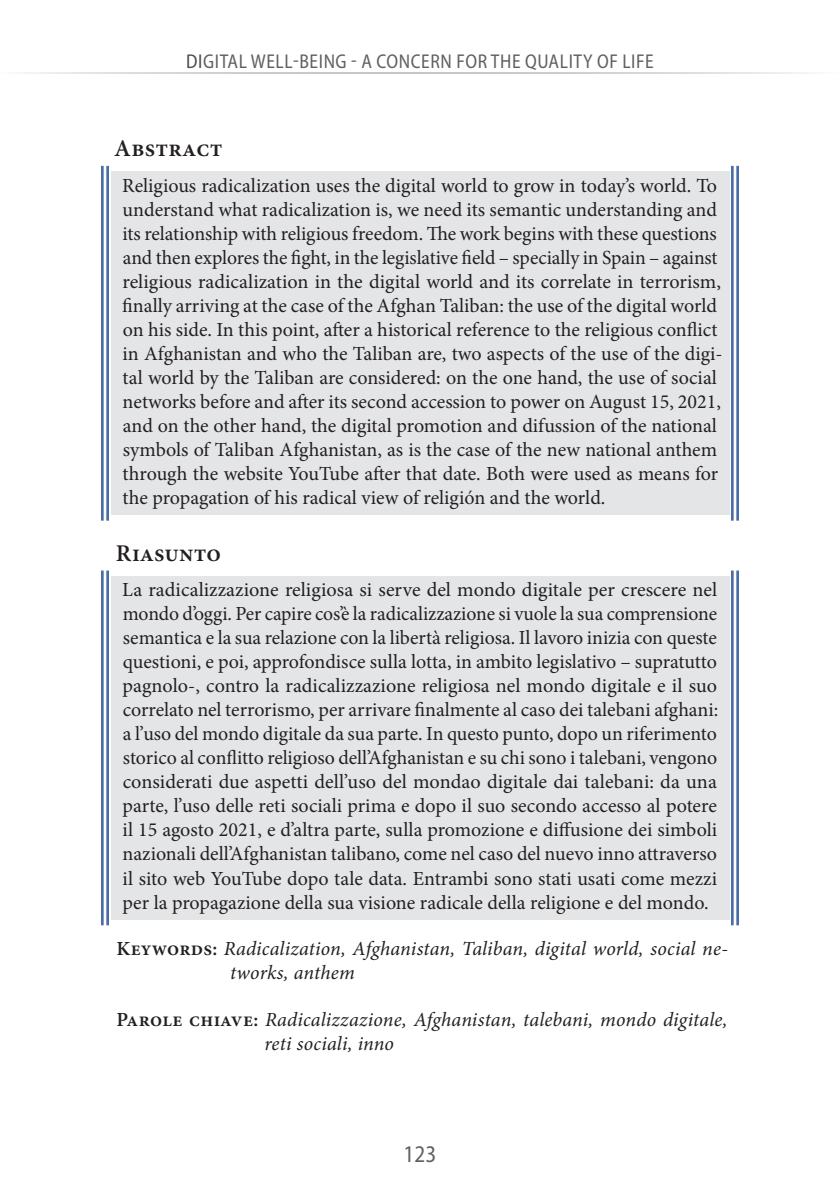
<style>
.page{position:relative;width:840px;height:1191px;background:#fff}
.page>*{position:absolute;margin:0;border:0;box-sizing:border-box;transform-origin:0 0}
.Tytuł_-_ABSTRACT{font:600 24px "Minion Pro";letter-spacing:.01em;color:#231f20}
.t1{font:semi-condensed 24px "Myriad Pro";color:#616164;scale:.95 1}
.Abstarct_ang{font:20px/24px "Minion Pro";letter-spacing:-.005em;color:#231f20}
.Słowa_kluczowe{font:italic 20px/24px "Minion Pro";letter-spacing:.01em;color:#231f20}
.Keywords{font:italic 20px/24px "Minion Pro";letter-spacing:.005em;color:#231f20}
.t2{font:semi-condensed 20px "Myriad Pro";letter-spacing:.03em;color:#616164;scale:.95 1}
.s1{color:#4b4c4d}
.s2{font-weight:600;font-style:normal}
</style>
<div class="page">
<div style="left:111px;top:171px;width:618px;height:344px;background:#e4e5e7"></div>
<hr style="left:101px;top:166px;width:3px;height:354px;background:#496ea7">
<hr style="left:106px;top:166px;width:3px;height:354px;background:#496ea7">
<hr style="left:736px;top:166px;width:2px;height:354px;background:#496ea7">
<hr style="left:730px;top:166px;width:3px;height:354px;background:#496ea7">
<div style="left:111px;top:576px;width:618px;height:343px;background:#e4e5e7"></div>
<hr style="left:101px;top:570px;width:3px;height:355px;background:#496ea7">
<hr style="left:106px;top:570px;width:3px;height:355px;background:#496ea7">
<hr style="left:736px;top:570px;width:2px;height:355px;background:#496ea7">
<hr style="left:730px;top:570px;width:3px;height:355px;background:#496ea7">
<p class="t2" style="left:186px;top:49px;width:493px"><span class="s1">DI</span>GITAL WELL-BEING - A CONCERN FOR THE QUALITY OF LIFE</p>
<p class="Tytuł_-_ABSTRACT" style="left:114px;top:132px;width:110px">Abstract</p>
<p class="Abstarct_ang" style="left:122px;top:173px;width:601px">Religious radicalization uses the digital world to grow in today’s world. To understand what radicalization is, we need its semantic understanding and its relationship with religious freedom. The work begins with these questions and then explores the fight, in the legislative field – specially in Spain – against religious radicalization in the digital world and its correlate in terrorism, finally arriving at the case of the Afghan Taliban: the use of the digital world on his side. In this point, after a historical reference to the religious conflict in Afghanistan and who the Taliban are, two aspects of the use of the digi&shy;tal world by the Taliban are considered: on the one hand, the use of social networks before and after its second accession to power on August 15, 2021, and on the other hand, the digital promotion and difussion of the national symbols of Taliban Afghanistan, as is the case of the new national anthem through the website YouTube after that date. Both were used as means for the propagation of his radical view of religión and the world.</p>
<p class="Tytuł_-_ABSTRACT" style="left:116px;top:537px;width:106px">Riasunto</p>
<p class="Abstarct_ang" style="left:122px;top:578px;width:597px;text-align:justify">La radicalizzazione religiosa si serve del mondo digitale per crescere nel mondo d’oggi. Per capire cos’è la radicalizzazione si vuole la sua comprensione semantica e la sua relazione con la libertà religiosa. Il lavoro inizia con queste questioni, e poi, approfondisce sulla lotta, in ambito legislativo – supratutto pagnolo-, contro la radicalizzazione religiosa nel mondo digitale e il suo correlato nel terrorismo, per arrivare finalmente al caso dei talebani afghani: a l’uso del mondo digitale da sua parte. In questo punto, dopo un riferimento storico al conflitto religioso dell’Afghanistan e su chi sono i talebani, vengono considerati due aspetti dell’uso del mondao digitale dai talebani: da una parte, l’uso delle reti sociali prima e dopo il suo secondo accesso al potere il 15 agosto 2021, e d’altra parte, sulla promozione e diffusione dei simboli nazionali dell’Afghanistan talibano, come nel caso del nuevo inno attraverso il sito web YouTube dopo tale data. Entrambi sono stati usati come mezzi per la propagazione della sua visione radicale della religione e del mondo.</p>
<p class="Keywords" style="left:230px;top:936px;width:499px;text-indent:-113px"><span class="s2">Keywords:</span> Radicalization, Afghanistan, Taliban, digital world, social ne&shy;tworks, anthem</p>
<p class="Słowa_kluczowe" style="left:264px;top:1007px;width:464px;text-indent:-148px"><span class="s2">Parole chiave:</span> Radicalizzazione, Afghanistan, talebani, mondo digitale, reti sociali, inno</p>
<p class="t1" style="left:403px;top:1139px;width:36px">123</p>
</div>
